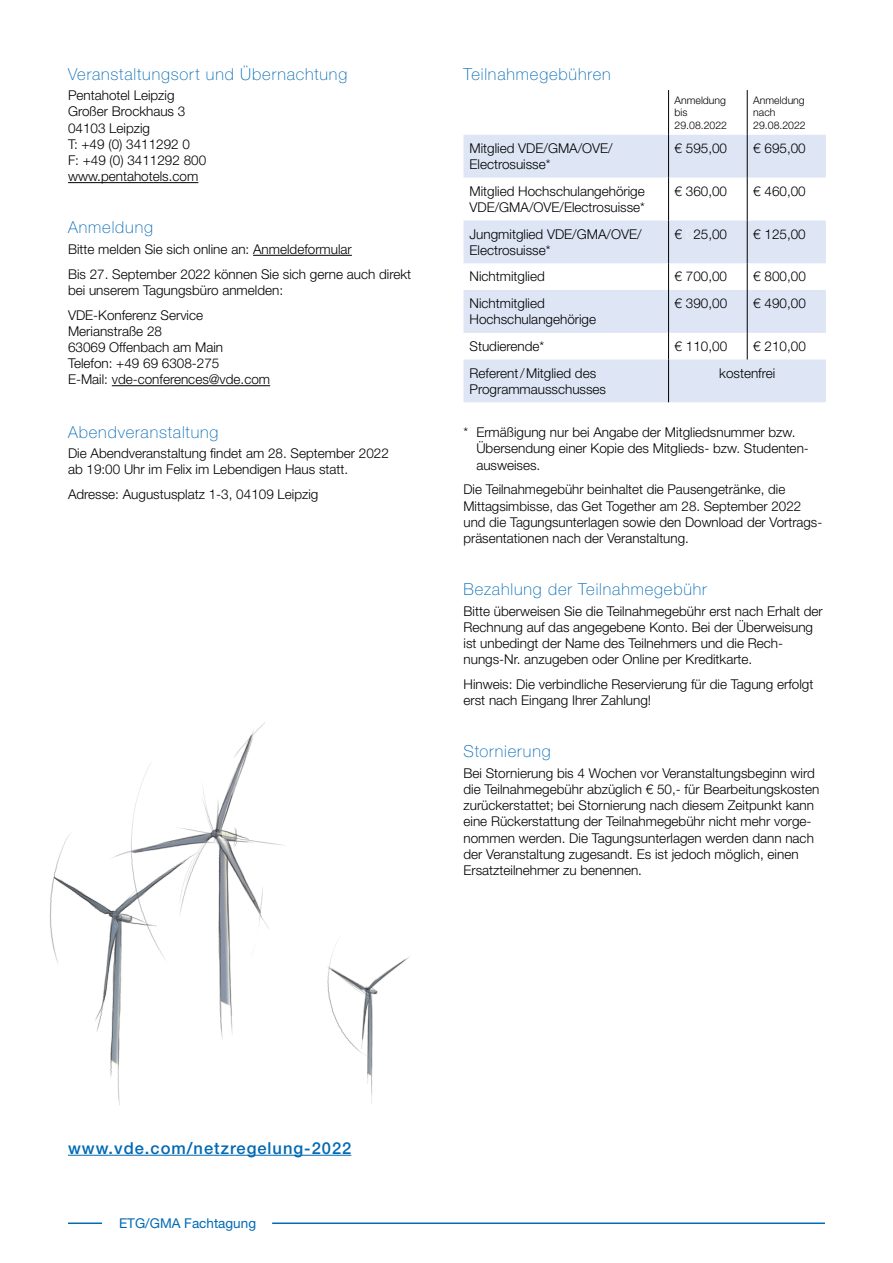
<style>
.page{position:relative;width:893px;height:1263px;background:#fff}
.page>*{position:absolute;margin:0;border:0;box-sizing:border-box;transform-origin:0 0}
.t1{font:100 16.5px "Helvetica Neue LT Std";letter-spacing:.05em;color:#0069b4}
.t2{font:500 16.5px "Helvetica Neue LT Std";letter-spacing:.06em;color:#0069b4}
.t3{font:300 13.5px/16.2px "Helvetica Neue LT Std";color:#000}
.t4{font:13.5px "Helvetica Neue LT Std";color:#0069b4}
.t5{font:300 10.5px/12.6px "Helvetica Neue LT Std";color:#000}
.s1{color:#e7f3ee}
</style>
<div class="page">
<hr style="left:272px;top:1222px;width:553px;height:2px;background:#0069b4">
<hr style="left:68px;top:1222px;width:34px;height:2px;background:#0069b4">
<hr style="left:68px;top:182px;width:130px;height:1px;background:#000">
<hr style="left:253px;top:255px;width:99px;height:1px;background:#000">
<hr style="left:112px;top:385px;width:158px;height:1px;background:#000">
<svg style="left:463px;top:135px;width:363px;height:267px;fill:#dee6f6"></svg>
<hr style="left:668px;top:90px;width:1px;height:45px;background:#000">
<hr style="left:747px;top:90px;width:1px;height:45px;background:#000">
<hr style="left:668px;top:135px;width:1px;height:43px;background:#000">
<hr style="left:747px;top:135px;width:1px;height:43px;background:#000">
<hr style="left:668px;top:178px;width:1px;height:42px;background:#000">
<hr style="left:747px;top:178px;width:1px;height:42px;background:#000">
<hr style="left:668px;top:220px;width:1px;height:43px;background:#000">
<hr style="left:747px;top:220px;width:1px;height:43px;background:#000">
<svg style="left:668px;top:263px;width:1px;height:27px"></svg>
<svg style="left:747px;top:263px;width:1px;height:27px"></svg>
<hr style="left:668px;top:290px;width:1px;height:43px;background:#000">
<hr style="left:747px;top:290px;width:1px;height:43px;background:#000">
<svg style="left:668px;top:333px;width:1px;height:26px"></svg>
<svg style="left:747px;top:333px;width:1px;height:26px"></svg>
<hr style="left:668px;top:359px;width:1px;height:43px;background:#000">
<hr style="left:68px;top:1155px;width:283px;height:1px;background:#0069b4">
<img style="left:49px;top:722px;width:361px;height:384px">
<p class="t1" style="left:68px;top:65px;width:281px">Veranstaltungsort und Übernachtung</p>
<p class="t3" style="left:68px;top:87px;width:140px">Pentahotel Leipzig<br>Großer Brockhaus 3<br>04103 Leipzig<br>T: +49 (0) 3411292 0<br>F: +49 (0) 3411292 800 www.pentahotels.com</p>
<p class="t1" style="left:68px;top:218px;width:86px">Anmeldung</p>
<p class="t3" style="left:68px;top:236px;width:345px;line-height:24.8px">Bitte melden Sie sich online an: Anmeldeformular<br>Bis 27. September 2022 können Sie sich gerne auch direkt</p>
<p class="t3" style="left:68px;top:277px;width:217px;line-height:24.8px">bei unserem Tagungsbüro anmelden:<br>VDE-Konferenz Service</p>
<p class="t3" style="left:68px;top:323px;width:204px">Merianstraße 28<br>63069 Offenbach am Main<br>Telefon: +49 69 6308-275<br>E-Mail: vde-conferences@vde.com</p>
<p class="t1" style="left:68px;top:422px;width:152px">Abendveranstaltung</p>
<p class="t3" style="left:68px;top:445px;width:322px">Die Abendveranstaltung findet am 28. September 2022 ab 19:00 Uhr im Felix im Lebendigen Haus statt.</p>
<p class="t3" style="left:68px;top:486px;width:252px">Adresse: Augustusplatz 1-3, 04109 Leipzig</p>
<p class="t1" style="left:463px;top:65px;width:149px">Teilnahmegebühren</p>
<p class="t5" style="left:675px;top:93px;width:54px">Anmeldung bis<br>29.08.2022</p>
<p class="t5" style="left:753px;top:93px;width:54px">Anmeldung nach<br>29.08.2022</p>
<p class="t3" style="left:469px;top:140px;width:145px">Mitglied VDE/GMA/OVE/<br>Electrosuisse*</p>
<p class="t3" style="left:675px;top:140px;width:54px">€ 595,00</p>
<p class="t3" style="left:753px;top:140px;width:54px">€ 695,00</p>
<p class="t3" style="left:469px;top:183px;width:177px">Mitglied Hochschulangehörige<br>VDE/GMA/OVE/Electrosuisse*</p>
<p class="t3" style="left:675px;top:183px;width:54px">€ 360,00</p>
<p class="t3" style="left:753px;top:183px;width:54px">€ 460,00</p>
<p class="t3" style="left:469px;top:225px;width:174px">Jungmitglied VDE/GMA/OVE/<br>Electrosuisse*</p>
<p class="t3" style="left:675px;top:225px;width:54px">€ <span class="s1">0</span>25,00</p>
<p class="t3" style="left:753px;top:225px;width:54px">€ 125,00</p>
<p class="t3" style="left:470px;top:268px;width:77px">Nichtmitglied</p>
<p class="t3" style="left:675px;top:268px;width:54px">€ 700,00</p>
<p class="t3" style="left:753px;top:268px;width:54px">€ 800,00</p>
<p class="t3" style="left:470px;top:295px;width:128px">Nichtmitglied<br>Hochschulangehörige</p>
<p class="t3" style="left:675px;top:295px;width:54px">€ 390,00</p>
<p class="t3" style="left:753px;top:295px;width:54px">€ 490,00</p>
<p class="t3" style="left:470px;top:338px;width:76px">Studierende*</p>
<p class="t3" style="left:675px;top:338px;width:54px">€ 110,00</p>
<p class="t3" style="left:753px;top:338px;width:54px">€ 210,00</p>
<p class="t3" style="left:470px;top:364px;width:138px">Referent/Mitglied des<br>Programmausschusses</p>
<p class="t3" style="left:719px;top:364px;width:58px">kostenfrei</p>
<p class="t3" style="left:476px;top:424px;width:334px;text-indent:-13px">* Ermäßigung nur bei Angabe der Mitgliedsnummer bzw.<br>Übersendung einer Kopie des Mitglieds- bzw. Studenten&shy;ausweises.</p>
<p class="t3" style="left:463px;top:481px;width:360px">Die Teilnahmegebühr beinhaltet die Pausengetränke, die Mittagsimbisse, das Get Together am 28. September 2022 und die Tagungsunterlagen sowie den Download der Vortrags&shy;präsentationen nach der Veranstaltung.</p>
<p class="t1" style="left:463px;top:580px;width:245px">Bezahlung der Teilnahmegebühr</p>
<p class="t3" style="left:463px;top:602px;width:361px">Bitte überweisen Sie die Teilnahmegebühr erst nach Erhalt der Rechnung auf das angegebene Konto. Bei der Überweisung ist unbedingt der Name des Teilnehmers und die Rech&shy;nungs-Nr. anzugeben oder Online per Kreditkarte.</p>
<p class="t3" style="left:463px;top:676px;width:351px">Hinweis: Die verbindliche Reservierung für die Tagung erfolgt erst nach Eingang Ihrer Zahlung!</p>
<p class="t1" style="left:463px;top:742px;width:89px">Stornierung</p>
<p class="t3" style="left:463px;top:765px;width:357px">Bei Stornierung bis 4 Wochen vor Veranstaltungsbeginn wird die Teilnahmegebühr abzüglich € 50,- für Bearbeitungskosten zurückerstattet; bei Stornierung nach diesem Zeitpunkt kann eine Rückerstattung der Teilnahmegebühr nicht mehr vorge&shy;nommen werden. Die Tagungsunterlagen werden dann nach der Veranstaltung zugesandt. Es ist jedoch möglich, einen Ersatzteilnehmer zu benennen.</p>
<p class="t2" style="left:68px;top:1138px;width:285px">www.vde.com/netzregelung-2022</p>
<p class="t4" style="left:119px;top:1215px;width:139px">ETG/GMA Fachtagung</p>
</div>
